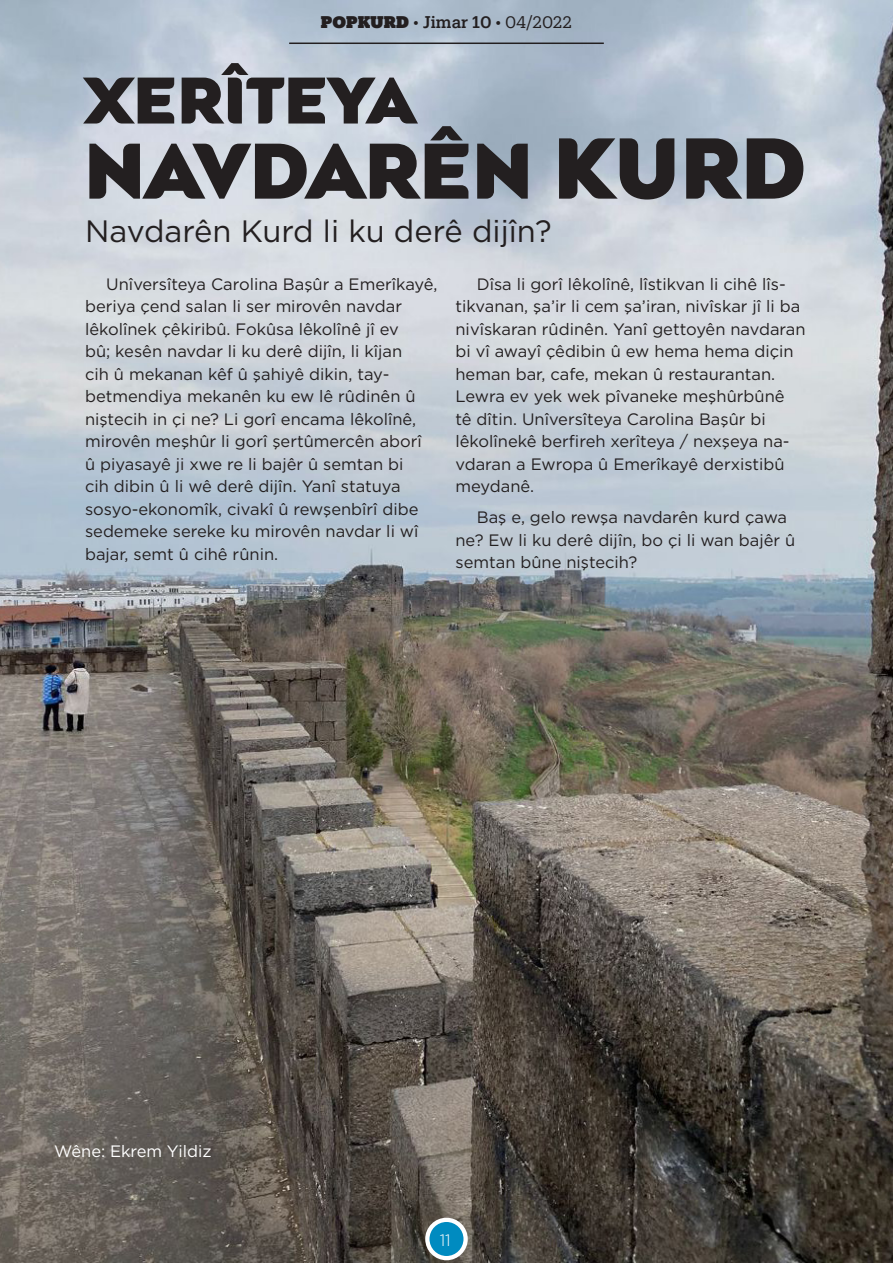
<style>
.page{position:relative;width:893px;height:1263px;background:#fff}
.page>*{position:absolute;margin:0;border:0;box-sizing:border-box;transform-origin:0 0}
.Paragraf{font:900 75.15px "Agenor";letter-spacing:-.005em;color:#231f20}
.Paragraf-2{font:900 62.7px "Agenor";color:#231f20}
.Paragraf-3{font:30.9px "Gotham";color:#231f20}
.Paragraf-4{font:16.5px/22.5px "Gotham";color:#231f20}
.t1{font:16.5px "Produkt Web";letter-spacing:-.005em;color:#231f20}
.Paragraf-5{font:16.5px "Gotham";color:#fff}
.t2{font:16.5px "Gotham Light TR";color:#fff}
.s1{font-family:"Produkt Web Super"}
.s2{font-weight:500}
.s3{font-size:82.35px}
</style>
<div class="page">
<img style="left:0;top:0;width:893px;height:1263px">
<hr style="left:289px;top:43px;width:315px;height:1px;background:#231f20">
<div style="left:427px;top:1220px;width:39px;height:38px;background:#008bc0;border-radius:50%"></div>
<div style="left:425px;top:1218px;width:43px;height:42px;border:4px solid #fff;border-radius:50%"></div>
<p class="t1" style="left:321px;top:10px;width:253px"><span class="s1">POPKURD</span> • <span class="s2">Jimar 10</span> • 04/2022</p>
<p class="Paragraf-2" style="left:85px;top:60px;width:333px">XERÎTEYA</p>
<p class="Paragraf" style="left:85px;top:123px;width:724px">NAVDARÊN <span class="s3">KURD</span></p>
<p class="Paragraf-3" style="left:85px;top:211px;width:468px">Navdarên Kurd li ku derê dijîn?</p>
<p class="Paragraf-4" style="left:85px;top:272px;width:354px;text-indent:21px">Unîversîteya Carolina Başûr a Emerîkayê, beriya çend salan li ser mirovên navdar lêkolînek çêkiribû. Fokûsa lêkolînê jî ev<br>bû; kesên navdar li ku derê dijîn, li kîjan<br>cih û mekanan kêf û şahiyê dikin, tay&shy;betmendiya mekanên ku ew lê rûdinên û niştecih in çi ne? Li gorî encama lêkolînê, mirovên meşhûr li gorî şertûmercên aborî<br>û piyasayê ji xwe re li bajêr û semtan bi<br>cih dibin û li wê derê dijîn. Yanî statuya sosyo-ekonomîk, civakî û rewşenbîrî dibe sedemeke sereke ku mirovên navdar li wî bajar, semt û cihê rûnin.</p>
<p class="Paragraf-4" style="left:455px;top:272px;width:352px;text-indent:21px">Dîsa li gorî lêkolînê, lîstikvan li cihê lîs&shy;tikvanan, şa’ir li cem şa’iran, nivîskar jî li ba nivîskaran rûdinên. Yanî gettoyên navdaran bi vî awayî çêdibin û ew hema hema diçin heman bar, cafe, mekan û restaurantan.<br>Lewra ev yek wek pîvaneke meşhûrbûnê<br>tê dîtin. Unîversîteya Carolina Başûr bi lêkolînekê berfireh xerîteya / nexşeya na&shy;vdaran a Ewropa û Emerîkayê derxistibû meydanê.</p>
<p class="Paragraf-4" style="left:455px;top:506px;width:341px;text-indent:21px">Baş e, gelo rewşa navdarên kurd çawa ne? Ew li ku derê dijîn, bo çi li wan bajêr û semtan bûne niştecih?</p>
<p class="Paragraf-5" style="left:54px;top:1141px;width:159px">Wêne: Ekrem Yildiz</p>
<p class="t2" style="left:440px;top:1230px;width:13px">11</p>
</div>
